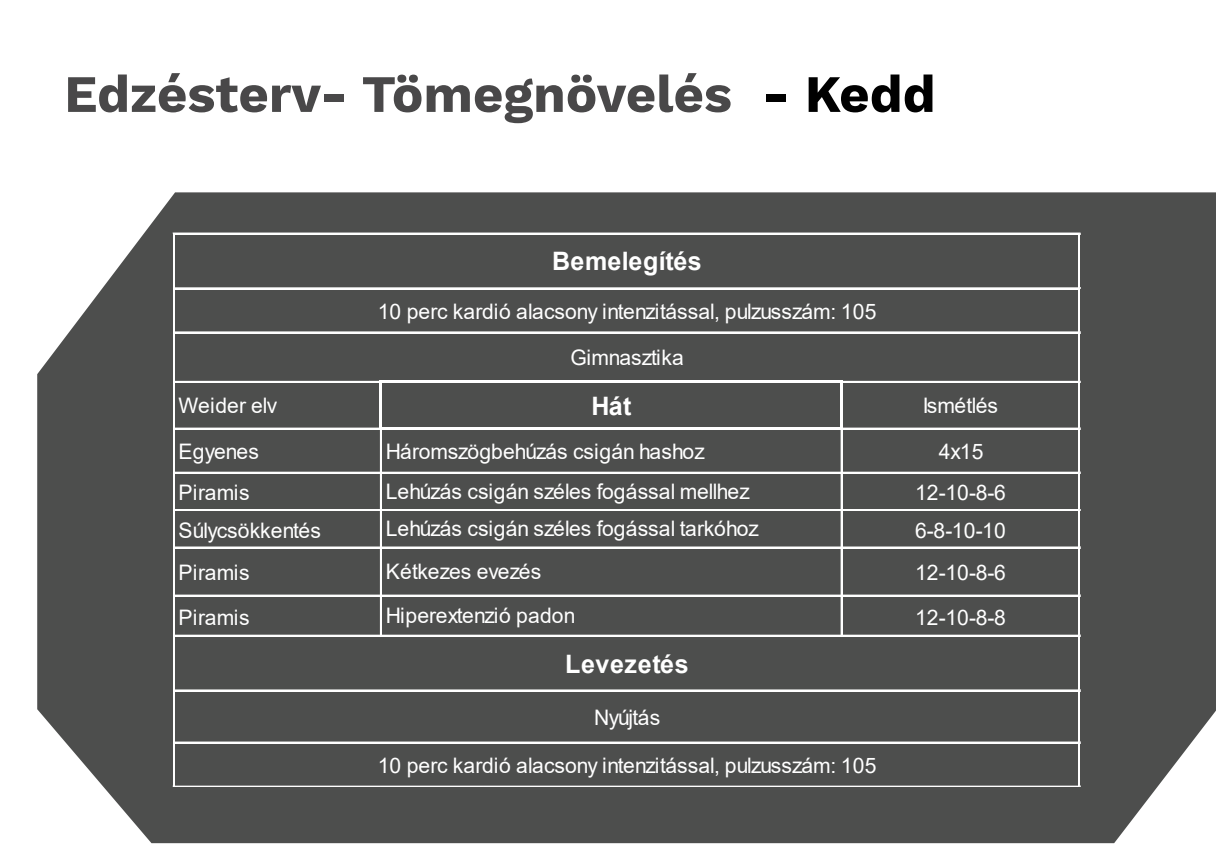
<style>
.page{position:relative;width:1216px;height:844px;background:#fff}
.page>*{position:absolute;margin:0;border:0;box-sizing:border-box;transform-origin:0 0}
.t1{font:700 52.5px "Work Sans";color:#494849}
.t2{font:700 25.38px "Arial";letter-spacing:.025em;color:#fff}
.t3{font:21.35px/46.7px "Arial";letter-spacing:.005em;color:#fff}
.t4{font:21.35px "Arial";letter-spacing:-.02em;color:#fff}
.t5{font:21.35px "Arial";letter-spacing:-.035em;color:#fff}
.s1{color:#000}
</style>
<div class="page">
<div style="left:37px;top:192px;width:1178px;height:650px;background:#4d4e4d"></div>
<hr style="left:173px;top:233px;width:906px;height:1px;background:#fff">
<hr style="left:174px;top:287px;width:905px;height:1px;background:#fff">
<hr style="left:174px;top:288px;width:905px;height:1px;background:#fff">
<hr style="left:174px;top:331px;width:905px;height:1px;background:#fff">
<hr style="left:174px;top:332px;width:905px;height:1px;background:#fff">
<hr style="left:174px;top:381px;width:205px;height:1px;background:#fff">
<hr style="left:382px;top:380px;width:460px;height:2px;background:#fff">
<hr style="left:842px;top:381px;width:237px;height:1px;background:#fff">
<hr style="left:174px;top:427px;width:205px;height:1px;background:#fff">
<hr style="left:174px;top:428px;width:205px;height:1px;background:#fff">
<hr style="left:379px;top:380px;width:3px;height:49px;background:#fff">
<hr style="left:382px;top:426px;width:460px;height:3px;background:#fff">
<hr style="left:839px;top:382px;width:3px;height:47px;background:#fff">
<hr style="left:842px;top:427px;width:237px;height:1px;background:#fff">
<hr style="left:842px;top:428px;width:237px;height:1px;background:#fff">
<hr style="left:174px;top:472px;width:905px;height:1px;background:#fff">
<hr style="left:174px;top:509px;width:905px;height:2px;background:#fff">
<hr style="left:174px;top:546px;width:905px;height:1px;background:#fff">
<hr style="left:174px;top:547px;width:905px;height:1px;background:#fff">
<hr style="left:174px;top:594px;width:905px;height:1px;background:#fff">
<hr style="left:174px;top:595px;width:905px;height:1px;background:#fff">
<hr style="left:174px;top:634px;width:905px;height:1px;background:#fff">
<hr style="left:174px;top:635px;width:905px;height:1px;background:#fff">
<hr style="left:174px;top:689px;width:905px;height:2px;background:#fff">
<hr style="left:174px;top:741px;width:905px;height:2px;background:#fff">
<hr style="left:173px;top:233px;width:1px;height:553px;background:#fff">
<hr style="left:380px;top:429px;width:2px;height:207px;background:#fff">
<hr style="left:840px;top:429px;width:1px;height:207px;background:#fff">
<hr style="left:841px;top:429px;width:1px;height:207px;background:#fff">
<hr style="left:173px;top:785px;width:906px;height:1px;background:#fff">
<hr style="left:173px;top:786px;width:906px;height:1px;background:#fff">
<hr style="left:1078px;top:233px;width:1px;height:553px;background:#fff">
<p class="t1" style="left:64px;top:64px;width:872px">Edzésterv- Tömegnövelés <span class="s1">- Kedd</span></p>
<p class="t2" style="left:552px;top:243px;width:151px">Bemelegítés</p>
<p class="t3" style="left:378px;top:287px;width:500px;text-align:center">10 perc kardió alacsony intenzitással, pulzusszám: 105<br>Gimnasztika</p>
<p class="t2" style="left:591px;top:388px;width:42px">Hát</p>
<p class="t3" style="left:178px;top:382px;width:100px">Weider elv</p>
<p class="t4" style="left:922px;top:391px;width:77px">Ismétlés</p>
<p class="t3" style="left:178px;top:427px;width:82px">Egyenes</p>
<p class="t3" style="left:938px;top:427px;width:46px">4x15</p>
<p class="t3" style="left:178px;top:469px;width:73px">Piramis</p>
<p class="t3" style="left:915px;top:469px;width:92px">12-10-8-6</p>
<p class="t3" style="left:178px;top:506px;width:144px">Súlycsökkentés</p>
<p class="t3" style="left:915px;top:506px;width:92px">6-8-10-10</p>
<p class="t3" style="left:178px;top:549px;width:73px">Piramis</p>
<p class="t3" style="left:915px;top:549px;width:92px">12-10-8-6</p>
<p class="t3" style="left:178px;top:593px;width:73px">Piramis</p>
<p class="t3" style="left:915px;top:593px;width:92px">12-10-8-8</p>
<p class="t3" style="left:385px;top:427px;width:321px">Háromszögbehúzás csigán hashoz</p>
<p class="t3" style="left:385px;top:472px;width:375px;line-height:37.4px">Lehúzás csigán széles fogással mellhez<br>Lehúzás csigán széles fogással tarkóhoz</p>
<p class="t3" style="left:385px;top:549px;width:191px;line-height:44.1px">Kétkezes evezés<br>Hiperextenzió padon</p>
<p class="t2" style="left:565px;top:645px;width:125px">Levezetés</p>
<p class="t5" style="left:594px;top:702px;width:67px">Nyújtás</p>
<p class="t3" style="left:378px;top:741px;width:500px">10 perc kardió alacsony intenzitással, pulzusszám: 105</p>
</div>
